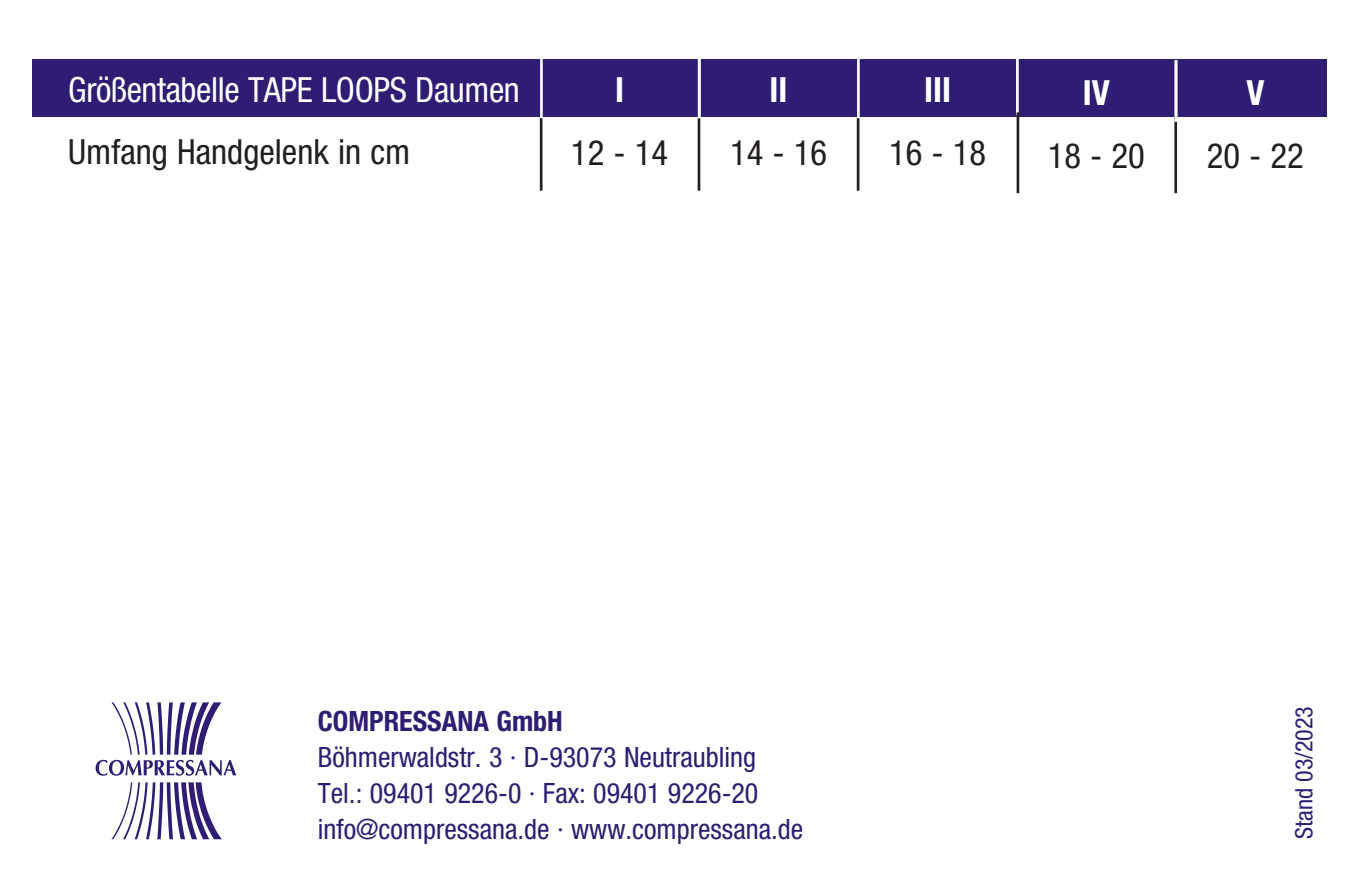
<style>
.page{position:relative;width:1372px;height:896px;background:#fff}
.page>*{position:absolute;margin:0;border:0;box-sizing:border-box;transform-origin:0 0}
.t1{font:condensed 34.8px "Helvetica Neue LT Std";color:#231f20}
.t2{font:condensed 34.8px "Helvetica Neue LT Std";letter-spacing:-.01em;color:#fff}
.t3{font:700 condensed 34.8px "Helvetica Neue LT Std";color:#fff}
.t4{font:condensed 28px "Helvetica Neue LT Std";color:#2e1d73}
.t5{font:700 condensed 28px "Helvetica Neue LT Std";color:#2e1d73}
.t6{font:condensed 24px "Helvetica Neue LT Std";color:#2e1d73}
</style>
<div class="page">
<svg style="left:96px;top:760px;width:140px;height:15px"></svg>
<svg style="left:111px;top:782px;width:111px;height:57px"></svg>
<svg style="left:112px;top:702px;width:109px;height:52px"></svg>
<div style="left:33px;top:59px;width:1294px;height:58px;background:#2e1d73"></div>
<hr style="left:857px;top:110px;width:2px;height:81px;background:#231f20">
<hr style="left:698px;top:110px;width:2px;height:81px;background:#231f20">
<hr style="left:540px;top:110px;width:3px;height:81px;background:#231f20">
<hr style="left:1016px;top:54px;width:3px;height:61px;background:#fff">
<hr style="left:857px;top:57px;width:3px;height:61px;background:#fff">
<hr style="left:698px;top:57px;width:3px;height:61px;background:#fff">
<hr style="left:540px;top:57px;width:3px;height:61px;background:#fff">
<hr style="left:1174px;top:112px;width:3px;height:81px;background:#231f20">
<hr style="left:1017px;top:112px;width:2px;height:81px;background:#231f20">
<hr style="left:1175px;top:60px;width:2px;height:62px;background:#fff">
<p class="t2" style="left:68px;top:70px;width:453px">Größentabelle TAPE LOOPS Daumen</p>
<p class="t3" style="left:615px;top:68px;width:10px">I</p>
<p class="t3" style="left:770px;top:68px;width:19px">II</p>
<p class="t3" style="left:924px;top:68px;width:28px">III</p>
<p class="t1" style="left:68px;top:132px;width:343px">Umfang Handgelenk in cm</p>
<p class="t1" style="left:571px;top:132px;width:99px">12 - 14</p>
<p class="t1" style="left:730px;top:132px;width:99px">14 - 16</p>
<p class="t1" style="left:889px;top:132px;width:99px">16 - 18</p>
<p class="t3" style="left:1083px;top:72px;width:28px">IV</p>
<p class="t3" style="left:1246px;top:72px;width:20px">V</p>
<p class="t1" style="left:1048px;top:136px;width:99px">18 - 20</p>
<p class="t1" style="left:1207px;top:136px;width:99px">20 - 22</p>
<p class="t5" style="left:318px;top:704px;width:246px">COMPRESSANA GmbH</p>
<p class="t4" style="left:318px;top:741px;width:440px">Böhmerwaldstr. 3 · D-93073 Neutraubling</p>
<p class="t4" style="left:318px;top:777px;width:442px">Tel.: 09401 9226-0 · Fax: 09401 9226-20</p>
<p class="t4" style="left:318px;top:813px;width:487px">info@compressana.de · www.compressana.de</p>
<p class="t6" style="left:1290px;top:839px;width:135px;rotate:-90deg">Stand 03/2023</p>
</div>
